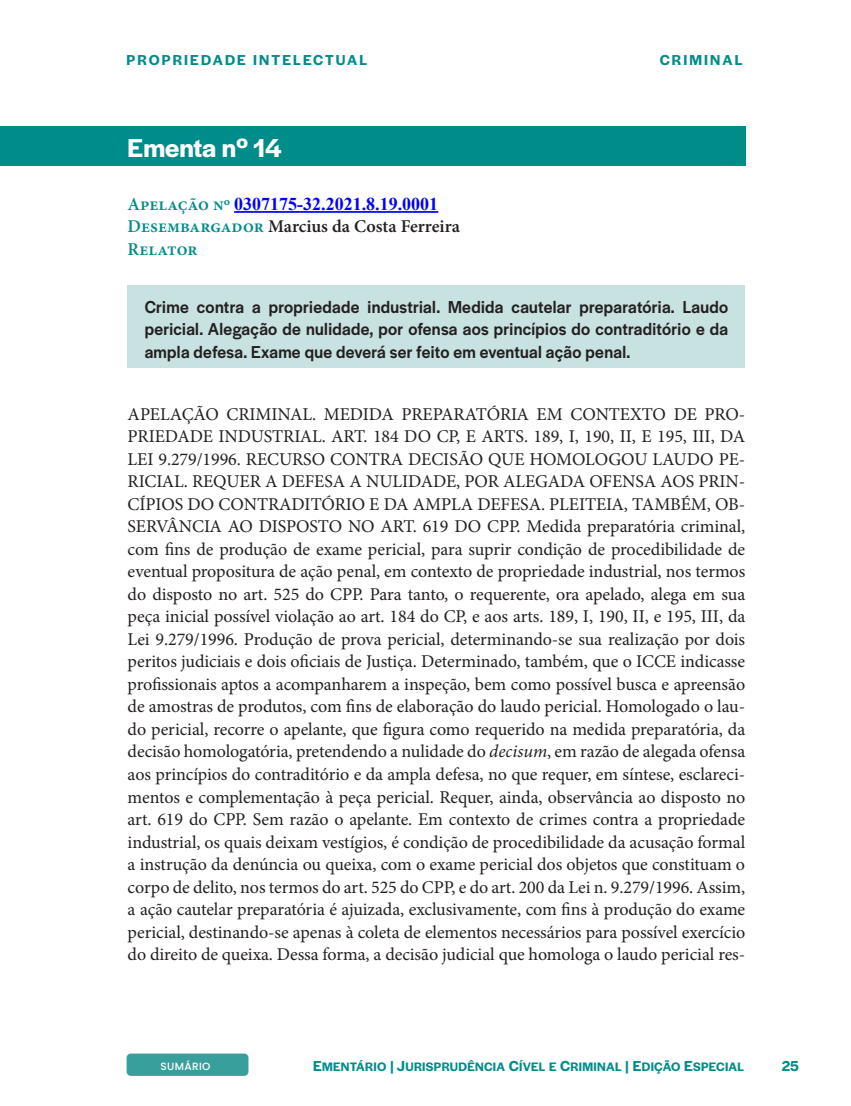
<style>
.page{position:relative;width:851px;height:1106px;background:#fff}
.page>*{position:absolute;margin:0;border:0;box-sizing:border-box;transform-origin:0 0}
.t1{font:600 27px "Halyard Display";color:#fff}
.t2{font:18px/22.5px "Minion Pro";letter-spacing:-.005em;color:#231f20;text-align:justify}
.t3{font:500 18px/22.5px "Halyard Display";letter-spacing:.02em;color:#231f20;text-align:justify;scale:.95 1}
.t4{font:600 18px/22.5px "Minion Pro";color:#231f20}
.t5{font:700 18px "Times New Roman";color:#00f}
.t6{font:600 15px "Halyard Display";letter-spacing:.14em;color:#008d8a}
.t7{font:15px "Halyard Display Semi Bold SC850";color:#008d8a}
.t8{font:12.75px "Halyard Display Semi Bold SC850";letter-spacing:.025em;color:#008d8a}
.t9{font:500 10.5px "Poppins";letter-spacing:.03em;color:#fff}
.s1{font-family:"Minion Pro";font-weight:600;color:#008d8a}
.s2{color:#008d8a}
.s3{font-style:italic}
.s4{font-size:15px}
</style>
<div class="page">
<div style="left:0;top:126px;width:745px;height:40px;background:#008d8a"></div>
<hr style="left:234px;top:211px;width:204px;height:2px;background:#00f">
<div style="left:128px;top:285px;width:617px;height:82px;background:#c8e1e1"></div>
<svg style="left:130px;top:1056px;width:119px;height:20px"></svg>
<div style="left:126px;top:1053px;width:122px;height:22px;background:#399f9d;border-radius:4px"></div>
<p class="t6" style="left:126px;top:50px;width:242px">PROPRIEDADE INTELECTUAL</p>
<p class="t6" style="left:659px;top:50px;width:84px">CRIMINAL</p>
<h1 class="t1" style="left:128px;top:128px;width:156px">Ementa nº 14</h1>
<p class="t5" style="left:128px;top:191px;width:312px"><span class="s1">Apelação nº</span> 0307175-32.2021.8.19.0001</p>
<p class="t4" style="left:128px;top:215px;width:334px"><span class="s2">Desembargador</span> Marcius da Costa Ferreira<br><span class="s2">Relator</span></p>
<p class="t3" style="left:145px;top:294px;width:615px">Crime contra a propriedade industrial. Medida cautelar preparatória. Laudo pericial. Alegação de nulidade, por ofensa aos princípios do contraditório e da ampla defesa. Exame que deverá ser feito em eventual ação penal.</p>
<p class="t2" style="left:128px;top:403px;width:619px">APELAÇÃO CRIMINAL. MEDIDA PREPARATÓRIA EM CONTEXTO DE PRO-PRIEDADE INDUSTRIAL. ART. 184 DO CP, E ARTS. 189, I, 190, II, E 195, III, DA LEI 9.279/1996. RECURSO CONTRA DECISÃO QUE HOMOLOGOU LAUDO PE-RICIAL. REQUER A DEFESA A NULIDADE, POR ALEGADA OFENSA AOS PRIN-CÍPIOS DO CONTRADITÓRIO E DA AMPLA DEFESA. PLEITEIA, TAMBÉM, OB-SERVÂNCIA AO DISPOSTO NO ART. 619 DO CPP. Medida preparatória criminal, com fins de produção de exame pericial, para suprir condição de procedibilidade de eventual propositura de ação penal, em contexto de propriedade industrial, nos termos do disposto no art. 525 do CPP. Para tanto, o requerente, ora apelado, alega em sua peça inicial possível violação ao art. 184 do CP, e aos arts. 189, I, 190, II, e 195, III, da Lei 9.279/1996. Produção de prova pericial, determinando-se sua realização por dois peritos judiciais e dois oficiais de Justiça. Determinado, também, que o ICCE indicasse profissionais aptos a acompanharem a inspeção, bem como possível busca e apreensão de amostras de produtos, com fins de elaboração do laudo pericial. Homologado o lau&shy;do pericial, recorre o apelante, que figura como requerido na medida preparatória, da decisão homologatória, pretendendo a nulidade do <span class="s3">decisum</span>, em razão de alegada ofensa aos princípios do contraditório e da ampla defesa, no que requer, em síntese, esclareci&shy;mentos e complementação à peça pericial. Requer, ainda, observância ao disposto no art. 619 do CPP. Sem razão o apelante. Em contexto de crimes contra a propriedade industrial, os quais deixam vestígios, é condição de procedibilidade da acusação formal a instrução da denúncia ou queixa, com o exame pericial dos objetos que constituam o corpo de delito, nos termos do art. 525 do CPP, e do art. 200 da Lei n. 9.279/1996. Assim, a ação cautelar preparatória é ajuizada, exclusivamente, com fins à produção do exame pericial, destinando-se apenas à coleta de elementos necessários para possível exercício do direito de queixa. Dessa forma, a decisão judicial que homologa o laudo pericial res-</p>
<p class="t9" style="left:161px;top:1060px;width:51px">SUMÁRIO</p>
<p class="t8" style="left:313px;top:1057px;width:432px"><span class="s4">E</span>MENTÁRIO <span class="s4">| J</span>URISPRUDÊNCIA <span class="s4">C</span>ÍVEL E <span class="s4">C</span>RIMINAL <span class="s4">| E</span>DIÇÃO <span class="s4">E</span>SPECIAL</p>
<p class="t7" style="left:781px;top:1055px;width:19px">25</p>
</div>
